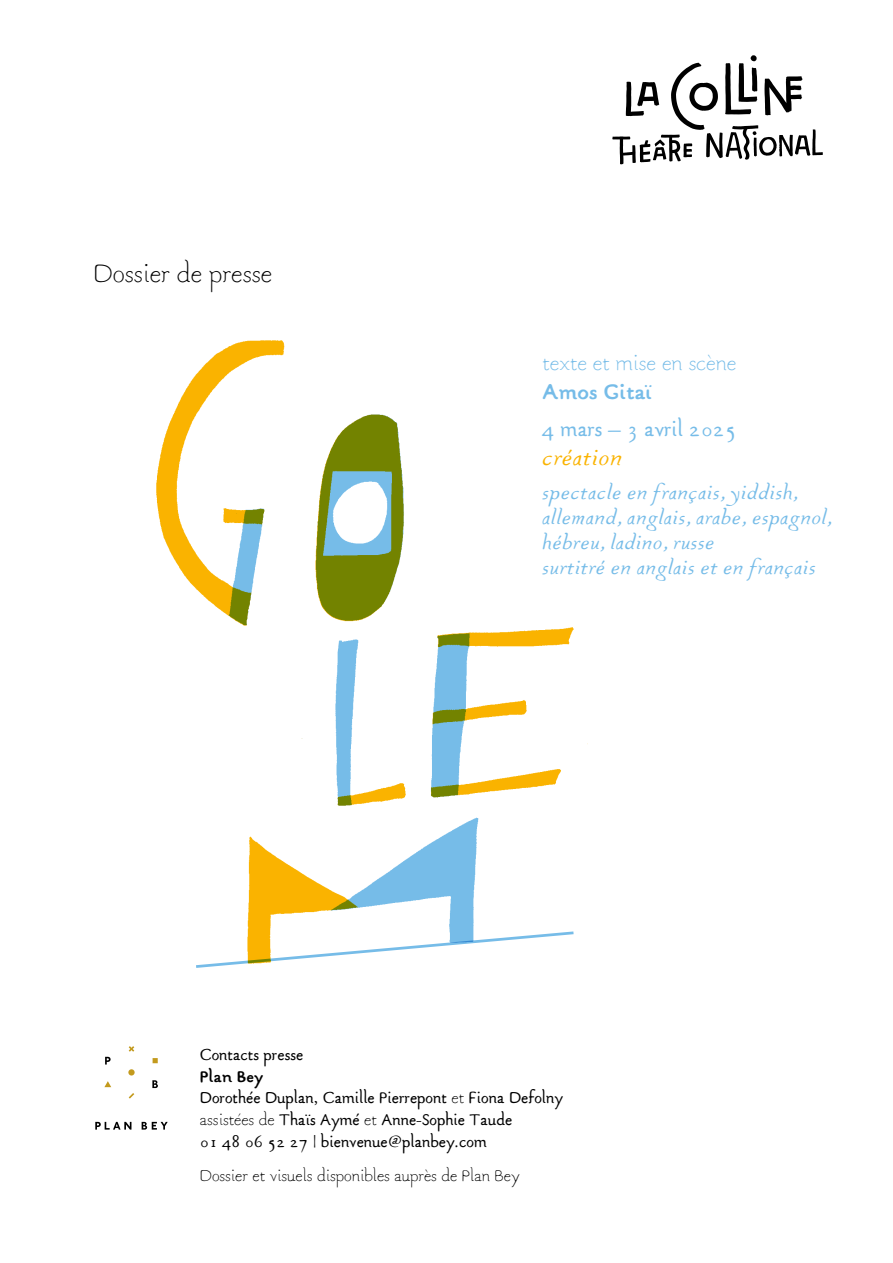
<style>
.page{position:relative;width:893px;height:1263px;background:#fff}
.page>*{position:absolute;margin:0;border:0;box-sizing:border-box;transform-origin:0 0}
.infos_supp{font:300 28.5px "Gararond";color:#000}
.t1{font:300 24px "Gararond";color:#76bce8}
.t2{font:500 24px "Gararond";color:#76bce8}
.t3{font:700 24px "Gararond";color:#76bce8}
.t4{font:italic 500 24px "Gararond";color:#fab300}
.t5{font:italic 500 21px/25.2px "Gararond";color:#76bce8}
.t6{font:500 18px/21.6px "Gararond";color:#000}
.t7{font:300 18px "Gararond";color:#000}
.t8{font:700 18px "Gararond";color:#000}
.s1{font-weight:300}
</style>
<div class="page">
<svg style="left:612px;top:55px;width:211px;height:109px"></svg>
<svg style="left:95px;top:1122px;width:36px;height:7px"></svg>
<svg style="left:142px;top:1122px;width:26px;height:7px"></svg>
<svg style="left:153px;top:1058px;width:5px;height:5px"></svg>
<svg style="left:104px;top:1081px;width:7px;height:6px"></svg>
<svg style="left:105px;top:1057px;width:6px;height:7px"></svg>
<div style="left:128px;top:1069px;width:7px;height:6px;background:#c39a1d;border-radius:50%"></div>
<svg style="left:129px;top:1093px;width:5px;height:5px"></svg>
<svg style="left:129px;top:1046px;width:5px;height:6px"></svg>
<svg style="left:152px;top:1080px;width:6px;height:8px"></svg>
<svg style="left:522px;top:931px;width:52px;height:8px"></svg>
<img style="left:196px;top:817px;width:318px;height:151px">
<img style="left:301px;top:627px;width:287px;height:179px">
<img style="left:303px;top:627px;width:158px;height:21px">
<img style="left:306px;top:414px;width:150px;height:231px">
<img style="left:156px;top:340px;width:129px;height:286px">
<p class="infos_supp" style="left:94px;top:259px;width:180px">Dossier de presse</p>
<p class="t1" style="left:543px;top:351px;width:195px">texte et mise en scène</p>
<p class="t3" style="left:543px;top:380px;width:111px">Amos Gitaï</p>
<p class="t2" style="left:543px;top:416px;width:196px">4 mars – 3 avril 2025</p>
<p class="t4" style="left:543px;top:445px;width:82px">création</p>
<p class="t5" style="left:543px;top:481px;width:291px">spectacle en français, yiddish, allemand, anglais, arabe, espagnol, hébreu, ladino, russe<br>surtitré en anglais et en français</p>
<p class="t6" style="left:200px;top:1045px;width:105px">Contacts presse</p>
<p class="t8" style="left:200px;top:1067px;width:65px">Plan Bey</p>
<p class="t6" style="left:200px;top:1088px;width:365px">Dorothée Duplan, Camille Pierrepont <span class="s1">et</span> Fiona Defolny <span class="s1">assistées de</span> Thaïs Aymé <span class="s1">et</span> Anne-Sophie Taude</p>
<p class="t6" style="left:200px;top:1131px;width:288px">01 48 06 52 27 | bienvenue@planbey.com</p>
<p class="t7" style="left:200px;top:1167px;width:321px">Dossier et visuels disponibles auprès de Plan Bey</p>
</div>
